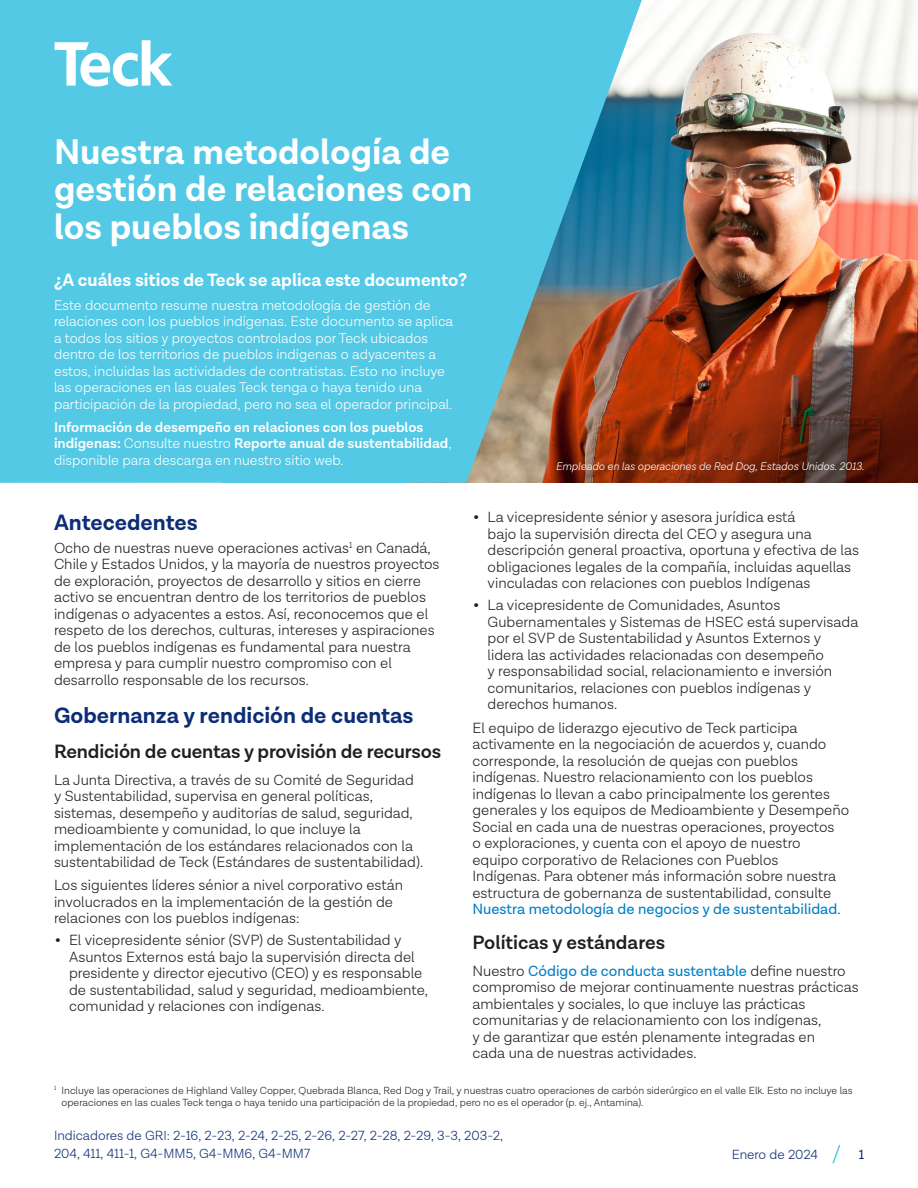
<style>
.page{position:relative;width:918px;height:1188px;background:#fff}
.page>*{position:absolute;margin:0;border:0;box-sizing:border-box;transform-origin:0 0}
.Intro_head{font:700 36px/37.5px "Lota Grotesque";color:#fff}
.t1{font:700 22.5px "Lota Grotesque";color:#0d2e76}
.t2{font:600 19.5px "Lota Grotesque";letter-spacing:-.01em;color:#231f20}
.Intro_subhead{font:700 18px "Lota Grotesque";color:#fff}
.body{font:300 15px/16.5px "Lota Grotesque";color:#231f20}
.Intro_body{font:300 14.25px/16.5px "Lota Grotesque";color:#fff}
.Intro_body-2{font:600 14.25px/16.5px "Lota Grotesque";color:#fff}
.body-2{font:300 13.5px/18px "Lota Grotesque";color:#0d2e76}
.t3{font:13.5px "Lota Grotesque";color:#0d2e76}
.t4{font:italic 300 11.25px "Lota Grotesque";color:#fff}
.footnote{font:300 10.5px/12.6px "Lota Grotesque";color:#231f20}
.s1{font-weight:300}
.s2{font-size:22.5px}
.s3{font-weight:400;color:#007ec5}
</style>
<div class="page">
<svg style="left:832px;top:1145px;width:9px;height:19px"></svg>
<img style="left:650px;top:0;width:268px;height:482px">
<svg style="left:0;top:0;width:650px;height:483px;background:#59bbd2"></svg>
<svg style="left:55px;top:40px;width:117px;height:47px"></svg>
<p class="Intro_head" style="left:54px;top:134px;width:420px">Nuestra metodología de gestión de relaciones con los pueblos indígenas</p>
<p class="Intro_subhead" style="left:54px;top:270px;width:415px">¿A cuáles sitios de Teck se aplica este documento?</p>
<p class="Intro_body" style="left:54px;top:297px;width:401px">Este documento resume nuestra metodología de gestión de relaciones con los pueblos indígenas. Este documento se aplica a todos los sitios y proyectos controlados por Teck ubicados dentro de los territorios de pueblos indígenas o adyacentes a estos, incluidas las actividades de contratistas. Esto no incluye las operaciones en las cuales Teck tenga o haya tenido una participación de la propiedad, pero no sea el operador principal.</p>
<p class="Intro_body-2" style="left:54px;top:419px;width:399px">Información de desempeño en relaciones con los pueblos indígenas: <span class="s1">Consulte nuestro</span> Reporte anual de sustentabilidad<span class="s1">, disponible para descarga en nuestro sitio web.</span></p>
<p class="t4" style="left:556px;top:460px;width:310px">Empleado en las operaciones de Red Dog, Estados Unidos. 2013.</p>
<h2 class="t1" style="left:54px;top:509px;width:145px">Antecedentes</h2>
<p class="body" style="left:54px;top:540px;width:387px">Ocho de nuestras nueve operaciones activas<sup>1</sup> en Canadá, Chile y Estados Unidos, y la mayoría de nuestros proyectos de exploración, proyectos de desarrollo y sitios en cierre activo se encuentran dentro de los territorios de pueblos indígenas o adyacentes a estos. Así, reconocemos que el respeto de los derechos, culturas, intereses y aspiraciones de los pueblos indígenas es fundamental para nuestra empresa y para cumplir nuestro compromiso con el desarrollo responsable de los recursos.</p>
<h2 class="t1" style="left:54px;top:702px;width:361px">Gobernanza y rendición de cuentas</h2>
<h3 class="t2" style="left:54px;top:740px;width:389px">Rendición de cuentas y provisión de recursos</h3>
<p class="body" style="left:54px;top:772px;width:371px">La Junta Directiva, a través de su Comité de Seguridad y Sustentabilidad, supervisa en general políticas, sistemas, desempeño y auditorías de salud, seguridad, medioambiente y comunidad, lo que incluye la implementación de los estándares relacionados con la sustentabilidad de Teck (Estándares de sustentabilidad).</p>
<p class="body" style="left:54px;top:877px;width:351px">Los siguientes líderes sénior a nivel corporativo están involucrados en la implementación de la gestión de relaciones con los pueblos indígenas:</p>
<p class="body" style="left:69px;top:932px;width:360px;text-indent:-15px"><span class="s2">•</span> El vicepresidente sénior (SVP) de Sustentabilidad y Asuntos Externos está bajo la supervisión directa del presidente y director ejecutivo (CEO) y es responsable de sustentabilidad, salud y seguridad, medioambiente, comunidad y relaciones con indígenas.</p>
<p class="body" style="left:488px;top:509px;width:373px;text-indent:-15px"><span class="s2">•</span> La vicepresidente sénior y asesora jurídica está<br>bajo la supervisión directa del CEO y asegura una descripción general proactiva, oportuna y efectiva de las obligaciones legales de la compañía, incluidas aquellas vinculadas con relaciones con pueblos Indígenas</p>
<p class="body" style="left:488px;top:597px;width:372px;text-indent:-15px"><span class="s2">•</span> La vicepresidente de Comunidades, Asuntos Gubernamentales y Sistemas de HSEC está supervisada por el SVP de Sustentabilidad y Asuntos Externos y lidera las actividades relacionadas con desempeño<br>y responsabilidad social, relacionamiento e inversión comunitarios, relaciones con pueblos indígenas y derechos humanos.</p>
<p class="body" style="left:472px;top:719px;width:378px">El equipo de liderazgo ejecutivo de Teck participa activamente en la negociación de acuerdos y, cuando corresponde, la resolución de quejas con pueblos indígenas. Nuestro relacionamiento con los pueblos indígenas lo llevan a cabo principalmente los gerentes generales y los equipos de Medioambiente y Desempeño Social en cada una de nuestras operaciones, proyectos<br>o exploraciones, y cuenta con el apoyo de nuestro equipo corporativo de Relaciones con Pueblos Indígenas. Para obtener más información sobre nuestra estructura de gobernanza de sustentabilidad, consulte <span class="s3">Nuestra metodología de negocios y de sustentabilidad</span>.</p>
<h3 class="t2" style="left:472px;top:931px;width:194px">Políticas y estándares</h3>
<p class="body" style="left:472px;top:963px;width:388px">Nuestro <span class="s3">Código de conducta sustentable</span> define nuestro compromiso de mejorar continuamente nuestras prácticas ambientales y sociales, lo que incluye las prácticas comunitarias y de relacionamiento con los indígenas,<br>y de garantizar que estén plenamente integradas en<br>cada una de nuestras actividades.</p>
<p class="footnote" style="left:62px;top:1084px;width:793px;text-indent:-8px"><sup>1</sup> Incluye las operaciones de Highland Valley Copper, Quebrada Blanca, Red Dog y Trail, y nuestras cuatro operaciones de carbón siderúrgico en el valle Elk. Esto no incluye las operaciones en las cuales Teck tenga o haya tenido una participación de la propiedad, pero no es el operador (p. ej., Antamina).</p>
<p class="body-2" style="left:54px;top:1127px;width:451px">Indicadores de GRI: 2-16, 2-23, 2-24, 2-25, 2-26, 2-27, 2-28, 2-29, 3-3, 203-2,<br>204, 411, 411-1, G4-MM5, G4-MM6, G4-MM7</p>
<p class="body-2" style="left:732px;top:1146px;width:88px">Enero de 2024</p>
<p class="t3" style="left:859px;top:1147px;width:7px">1</p>
</div>
